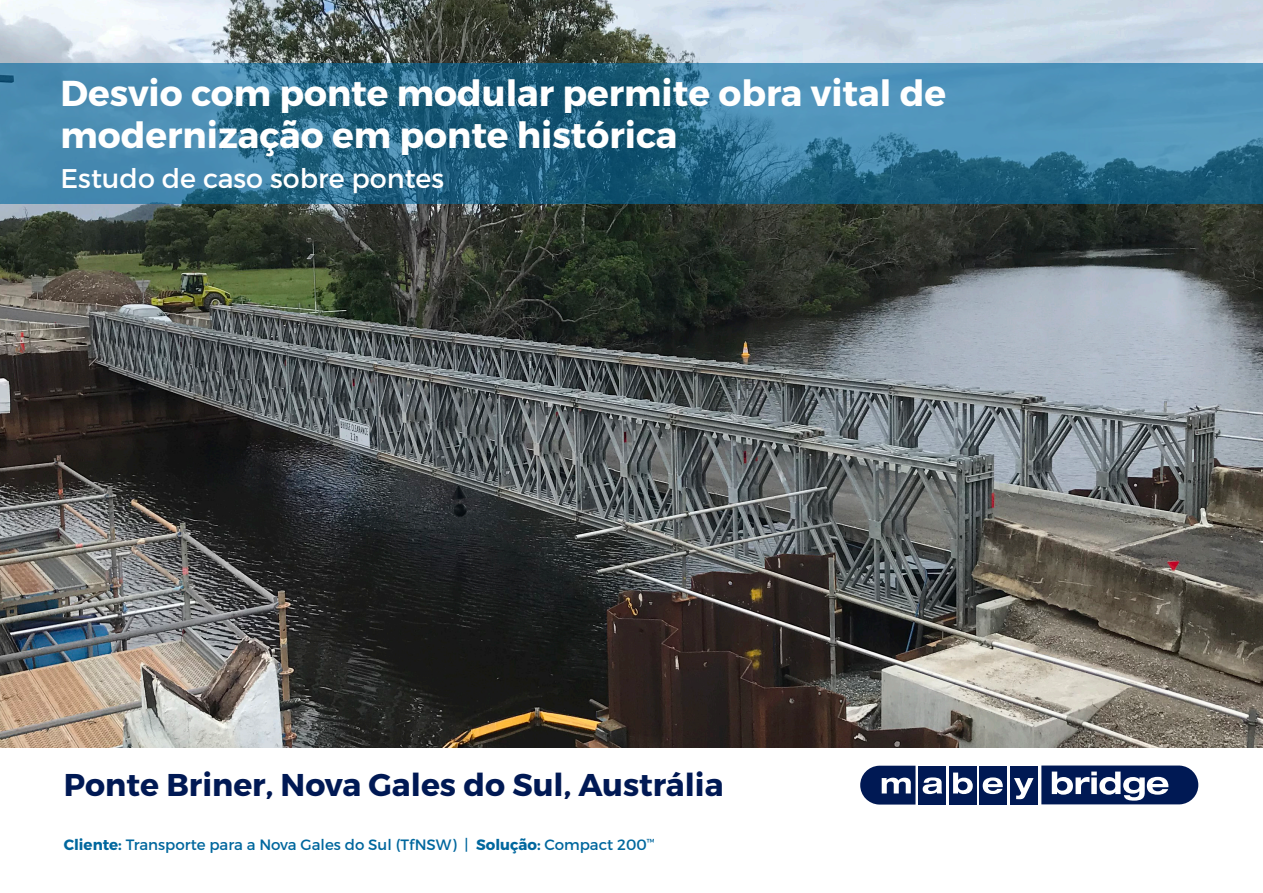
<style>
.page{position:relative;width:1263px;height:893px;background:#fff}
.page>*{position:absolute;margin:0;border:0;box-sizing:border-box;transform-origin:0 0}
.t1{font:700 36px/42px "Montserrat";color:#fff}
.t2{font:700 31.5px "Montserrat";color:#001954}
.t3{font:27px "Montserrat";color:#fff}
.t4{font:15px "Montserrat";color:#00679e}
.s1{font-weight:700}
</style>
<div class="page">
<img style="left:0;top:0;width:1263px;height:747px">
<svg style="left:0;top:64px;width:1263px;height:140px;background:#357799"></svg>
<div style="left:979px;top:766px;width:27px;height:38px;background:#001954"></div>
<div style="left:1010px;top:766px;width:27px;height:38px;background:#001954"></div>
<div style="left:949px;top:766px;width:27px;height:38px;background:#001954"></div>
<div style="left:918px;top:766px;width:28px;height:38px;background:#001954"></div>
<svg style="left:860px;top:766px;width:55px;height:39px"></svg>
<svg style="left:923px;top:777px;width:20px;height:17px"></svg>
<svg style="left:953px;top:772px;width:20px;height:22px"></svg>
<svg style="left:983px;top:777px;width:20px;height:17px"></svg>
<svg style="left:1014px;top:778px;width:20px;height:21px"></svg>
<svg style="left:1041px;top:765px;width:157px;height:39px"></svg>
<p class="t1" style="left:61px;top:72px;width:887px">Desvio com ponte modular permite obra vital de modernização em ponte histórica</p>
<p class="t3" style="left:61px;top:162px;width:385px">Estudo de caso sobre pontes</p>
<p class="t2" style="left:64px;top:765px;width:661px">Ponte Briner, Nova Gales do Sul, Austrália</p>
<p class="t4" style="left:64px;top:836px;width:592px"><span class="s1">Cliente:</span> Transporte para a Nova Gales do Sul (TfNSW) | <span class="s1">Solução:</span> Compact 200<sup>™</sup></p>
</div>
